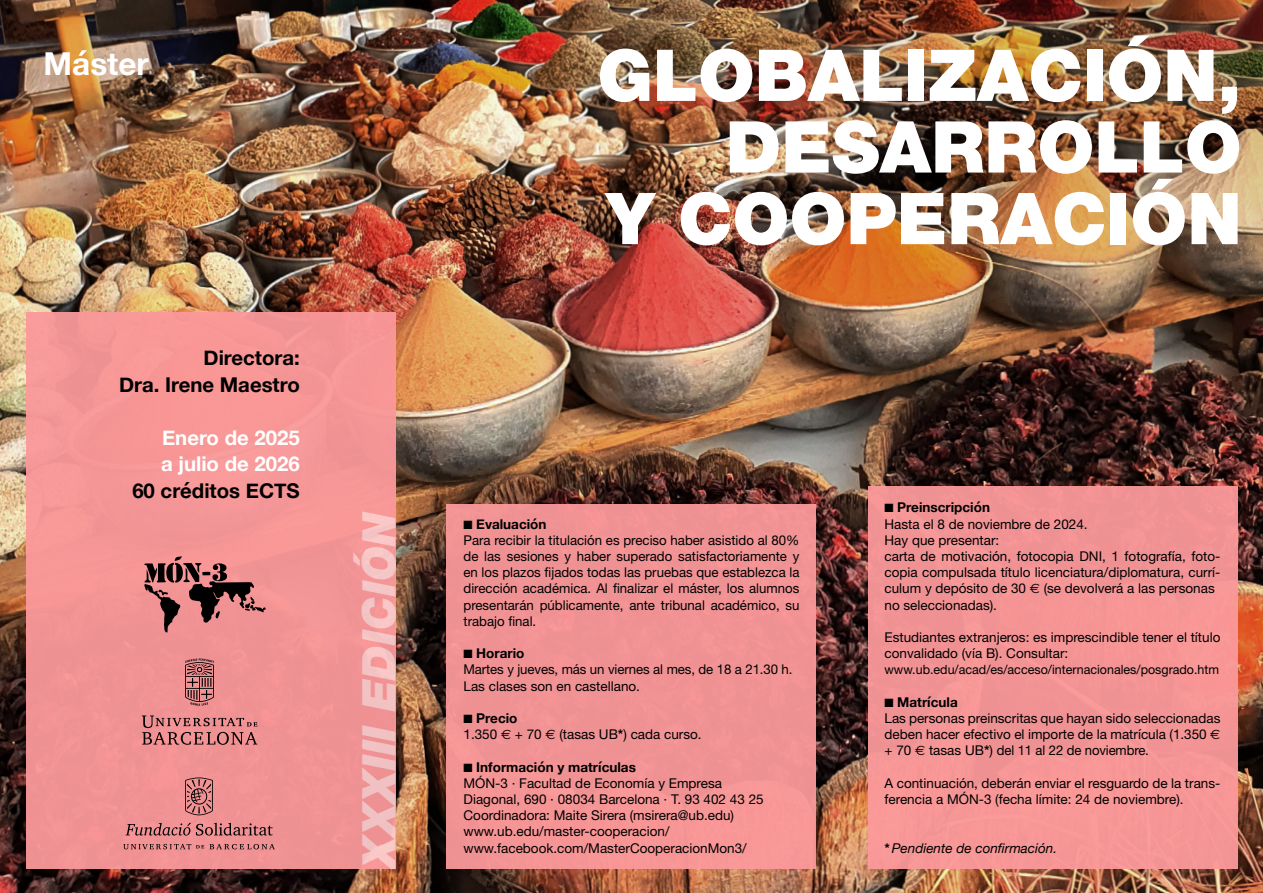
<style>
.page{position:relative;width:1263px;height:893px;background:#fff}
.page>*{position:absolute;margin:0;border:0;box-sizing:border-box;transform-origin:0 0}
.t1{font:900 71.55px/71.6px "Helvetica Neue";color:#fff;text-align:right}
.t2{font:italic 900 46.35px "Helvetica Neue";color:#fdcccd;scale:.96 1}
.t3{font:700 31.5px "Helvetica Neue";color:#fff}
.t4{font:700 20.4px/26.4px "Helvetica Neue";color:#000;text-align:right}
.t5{font:700 20.4px/26.4px "Helvetica Neue";color:#fff}
.t6{font:13.5px/16.2px "Helvetica Neue";color:#000}
.t7{font:italic 13.5px "Helvetica Neue";color:#000}
.t8{font:12.75px "Helvetica Neue";color:#000}
.s1{font-weight:700}
.s2{font-family:"Euro Sans"}
.s3{font-weight:700;font-style:normal}
</style>
<div class="page">
<img style="left:0;top:0;width:1263px;height:893px">
<div style="left:446px;top:504px;width:370px;height:365px;background:#f19294"></div>
<div style="left:26px;top:312px;width:369px;height:557px;background:#f39495"></div>
<div style="left:867px;top:486px;width:370px;height:383px;background:#f49495"></div>
<svg style="left:144px;top:556px;width:122px;height:76px"></svg>
<svg style="left:185px;top:658px;width:29px;height:48px"></svg>
<svg style="left:142px;top:715px;width:115px;height:30px"></svg>
<svg style="left:123px;top:844px;width:152px;height:5px"></svg>
<svg style="left:185px;top:777px;width:28px;height:38px"></svg>
<svg style="left:126px;top:823px;width:147px;height:13px"></svg>
<h3 class="t3" style="left:44px;top:39px;width:107px">Máster</h3>
<h3 class="t4" style="left:119px;top:345px;width:182px">Directora:<br>Dra. Irene Maestro</h3>
<h3 class="t5" style="left:161px;top:425px;width:140px">Enero de 2025 a julio de 2026</h3>
<h3 class="t4" style="left:132px;top:478px;width:169px">60 créditos ECTS</h3>
<h1 class="t1" style="left:597px;top:39px;width:646px">GLOBALIZACIÓN,<br>DESARROLLO<br>Y COOPERACIÓN</h1>
<h2 class="t2" style="left:350px;top:869px;width:375px;rotate:-90deg">XXXIII EDICIÓN</h2>
<p class="t6" style="left:463px;top:515px;width:337px">■ <span class="s1">Evaluación<br></span>Para recibir la titulación es preciso haber asistido al 80% de las sesiones y haber superado satisfactoriamente y en los plazos fijados todas las pruebas que establezca la dirección académica. Al finalizar el máster, los alumnos presentarán públicamente, ante tribunal académico, su trabajo final.</p>
<p class="t6" style="left:463px;top:645px;width:330px">■ <span class="s1">Horario<br></span>Martes y jueves, más un viernes al mes, de 18 a 21.30 h.<br>Las clases son en castellano.</p>
<p class="t6" style="left:463px;top:710px;width:240px">■ <span class="s1">Precio<br></span>1.350 <span class="s2">E</span> + 70 <span class="s2">E</span> (tasas UB<span class="s1">*</span>) cada curso.</p>
<p class="t6" style="left:463px;top:758px;width:302px">■ <span class="s1">Información y matrículas<br></span>MÓN-3 · Facultad de Economía y Empresa Diagonal, 690 · 08034 Barcelona · T. 93 402 43 25<br>Coordinadora: Maite Sirera (msirera@ub.edu) www.ub.edu/master-cooperacion/ www.facebook.com/MasterCooperacionMon3/</p>
<p class="t6" style="left:884px;top:499px;width:337px">■ <span class="s1">Preinscripción<br></span>Hasta el 8 de noviembre de 2024.<br>Hay que presentar:<br>carta de motivación, fotocopia DNI, 1 fotografía, foto&shy;copia compulsada título licenciatura/diplomatura, currí&shy;culum y depósito de 30 <span class="s2">E</span> (se devolverá a las personas no seleccionadas).</p>
<p class="t6" style="left:884px;top:629px;width:337px">Estudiantes extranjeros: es imprescindible tener el título convalidado (vía B). Consultar:</p>
<p class="t8" style="left:884px;top:662px;width:336px">www.ub.edu/acad/es/acceso/internacionales/posgrado.htm</p>
<p class="t6" style="left:884px;top:694px;width:337px">■ <span class="s1">Matrícula<br></span>Las personas preinscritas que hayan sido seleccionadas deben hacer efectivo el importe de la matrícula (1.350 <span class="s2">E </span>+ 70 <span class="s2">E</span> tasas UB<span class="s1">*</span>) del 11 al 22 de noviembre.</p>
<p class="t6" style="left:884px;top:775px;width:337px">A continuación, deberán enviar el resguardo de la trans&shy;ferencia a MÓN-3 (fecha límite: 24 de noviembre).</p>
<p class="t7" style="left:884px;top:838px;width:174px"><span class="s3">*</span> Pendiente de confirmación.</p>
</div>
